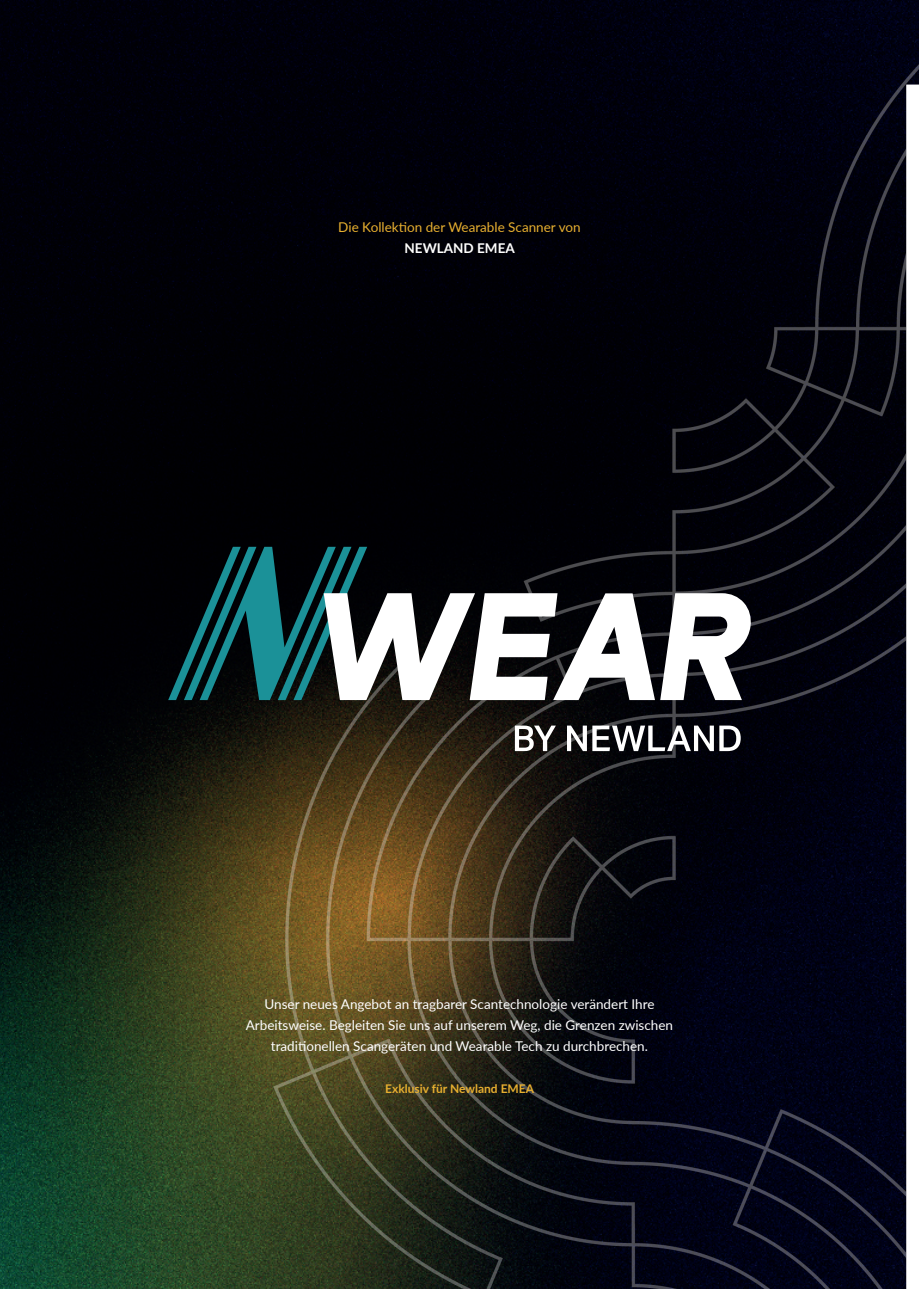
<style>
.page{position:relative;width:919px;height:1289px;background:#fff}
.page>*{position:absolute;margin:0;border:0;box-sizing:border-box;transform-origin:0 0}
.t1{font:13.5px/21px "Lato";color:#fff;text-align:center}
.t2{font:13.5px "Lato";color:#e7af30}
.t3{font:700 13.5px "Lato";color:#fff}
.t4{font:700 12px "Lato";color:#e7af30}
</style>
<div class="page">
<img style="left:0;top:0;width:265px;height:1288px">
<img style="left:265px;top:0;width:653px;height:1288px">
<svg style="left:168px;top:547px;width:583px;height:153px"></svg>
<svg style="left:515px;top:725px;width:41px;height:26px"></svg>
<svg style="left:567px;top:725px;width:146px;height:26px"></svg>
<svg style="left:719px;top:725px;width:21px;height:26px"></svg>
<p class="t2" style="left:338px;top:217px;width:244px">Die Kollektion der Wearable Scanner von</p>
<p class="t3" style="left:404px;top:238px;width:112px">NEWLAND EMEA</p>
<p class="t1" style="left:246px;top:993px;width:429px">Unser neues Angebot an tragbarer Scantechnologie verändert Ihre<br>Arbeitsweise. Begleiten Sie uns auf unserem Weg, die Grenzen zwischen traditionellen Scangeräten und Wearable Tech zu durchbrechen.</p>
<p class="t4" style="left:385px;top:1079px;width:150px">Exklusiv für Newland EMEA</p>
</div>
